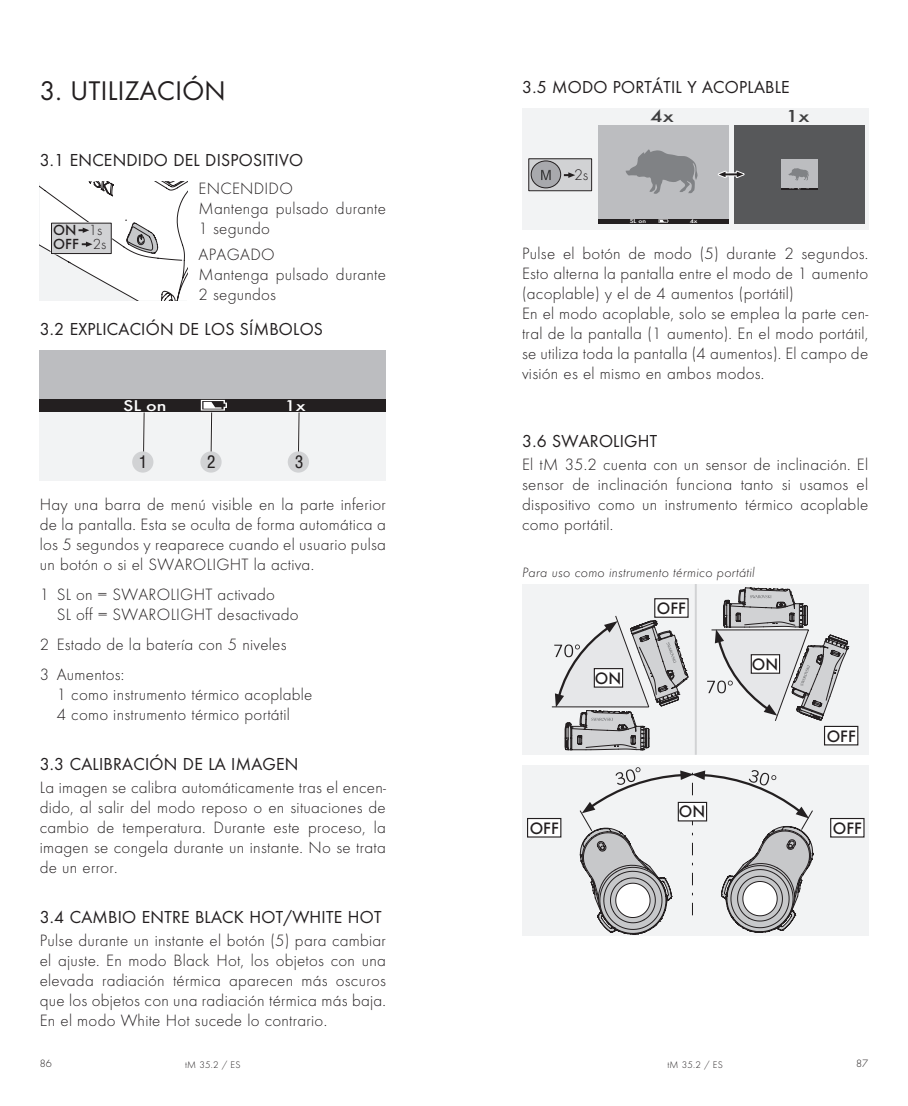
<style>
.page{position:relative;width:908px;height:1106px;background:#fff}
.page>*{position:absolute;margin:0;border:0;box-sizing:border-box;transform-origin:0 0}
.t1{font:28px "Swarovski Futura Boo";letter-spacing:.015em;color:#231f20}
.t2{font:18px "Swarovski Futura Boo";letter-spacing:.015em;color:#231f20}
.t3{font:500 18px "Swarovski Futura";color:#3e3e3f;scale:1.24 1}
.t4{font:500 17.2px "Swarovski Futura";color:#231f20}
.t5{font:300 17px/20px "Swarovski Futura";letter-spacing:.015em;color:#231f20}
.t6{font:17px "Helvetica Condensed";color:#231f20}
.t7{font:500 16.2px "Swarovski Futura";color:#fff;scale:1.24 1}
.t8{font:300 16px "Swarovski Futura";color:#231f20}
.t9{font:500 15.2px/14px "Swarovski Futura";color:#231f20}
.t10{font:300 15.2px/14px "Swarovski Futura";color:#231f20}
.t11{font:italic 300 14px "Swarovski Futura";letter-spacing:.015em;color:#231f20}
.t12{font:300 11px "Swarovski Futura";color:#231f20}
.t13{font:300 10px "Swarovski Futura";letter-spacing:.025em;color:#231f20}
.t14{font:500 6px "Swarovski Futura";color:#fff;scale:1.24 1}
</style>
<div class="page">
<svg style="left:40px;top:182px;width:147px;height:118px"></svg>
<div style="left:40px;top:350px;width:346px;height:130px;background:#f2f3f4"></div>
<div style="left:40px;top:398px;width:346px;height:14px;background:#231f20"></div>
<div style="left:40px;top:350px;width:346px;height:48px;background:#bcbdc0"></div>
<svg style="left:143px;top:412px;width:2px;height:39px"></svg>
<svg style="left:201px;top:400px;width:26px;height:64px"></svg>
<svg style="left:298px;top:412px;width:2px;height:39px"></svg>
<div style="left:132px;top:451px;width:21px;height:21px;background:#d1d2d4;border-radius:50%"></div>
<div style="left:200px;top:451px;width:21px;height:21px;background:#d1d2d4;border-radius:50%"></div>
<div style="left:287px;top:451px;width:22px;height:21px;background:#d1d2d4;border-radius:50%"></div>
<div style="left:522px;top:108px;width:345px;height:122px;background:#f2f3f4"></div>
<div style="left:733px;top:125px;width:131px;height:98px;background:#57585a"></div>
<hr style="left:780px;top:188px;width:37px;height:1px;background:#231f20">
<div style="left:780px;top:160px;width:37px;height:28px;background:#bcbdc0"></div>
<svg style="left:788px;top:168px;width:20px;height:13px"></svg>
<div style="left:598px;top:218px;width:130px;height:5px;background:#231f20"></div>
<svg style="left:658px;top:219px;width:10px;height:4px"></svg>
<div style="left:598px;top:125px;width:130px;height:93px;background:#bcbdc0"></div>
<svg style="left:625px;top:149px;width:73px;height:45px"></svg>
<svg style="left:717px;top:169px;width:28px;height:11px"></svg>
<div style="left:527px;top:158px;width:65px;height:34px;border:2px solid #fff"></div>
<div style="left:528px;top:158px;width:63px;height:33px;background:#d1d2d4;border:1px solid #231f20"></div>
<div style="left:531px;top:161px;width:29px;height:27px;background:#a8a9ad;border-radius:50%"></div>
<div style="left:530px;top:161px;width:30px;height:27px;border:1px solid #231f20;border-radius:50%"></div>
<svg style="left:541px;top:170px;width:9px;height:10px"></svg>
<svg style="left:563px;top:172px;width:12px;height:6px"></svg>
<div style="left:522px;top:584px;width:345px;height:170px;background:#f2f3f4"></div>
<svg style="left:551px;top:615px;width:137px;height:135px"></svg>
<svg style="left:707px;top:587px;width:141px;height:134px"></svg>
<hr style="left:694px;top:584px;width:2px;height:170px;background:#d1d2d4">
<div style="left:593px;top:668px;width:30px;height:19px;background:#fff;border:1px solid #231f20"></div>
<div style="left:654px;top:598px;width:34px;height:20px;background:#fff;border:1px solid #231f20"></div>
<div style="left:823px;top:726px;width:35px;height:19px;background:#fff;border:1px solid #231f20"></div>
<div style="left:750px;top:654px;width:29px;height:19px;background:#fff;border:1px solid #231f20"></div>
<div style="left:522px;top:765px;width:345px;height:170px;background:#f2f3f4"></div>
<svg style="left:579px;top:767px;width:234px;height:167px"></svg>
<div style="left:677px;top:802px;width:29px;height:19px;background:#fff;border:1px solid #231f20"></div>
<div style="left:526px;top:818px;width:35px;height:19px;background:#fff;border:1px solid #231f20"></div>
<div style="left:829px;top:818px;width:35px;height:19px;background:#fff;border:1px solid #231f20"></div>
<h1 class="t1" style="left:40px;top:71px;width:187px">3. UTILIZACIÓN</h1>
<p class="t2" style="left:40px;top:148px;width:265px">3.1 ENCENDIDO DEL DISPOSITIVO</p>
<p class="t5" style="left:198px;top:178px;width:189px">ENCENDIDO<br>Mantenga pulsado durante<br>1 segundo</p>
<p class="t5" style="left:198px;top:244px;width:189px">APAGADO<br>Mantenga pulsado durante<br>2 segundos</p>
<p class="t9" style="left:53px;top:223px;width:27px">ON<br>OFF</p>
<p class="t10" style="left:89px;top:223px;width:19px">1s<br>2s</p>
<p class="t2" style="left:40px;top:316px;width:285px">3.2 EXPLICACIÓN DE LOS SÍMBOLOS</p>
<p class="t7" style="left:123px;top:395px;width:37px">SL on</p>
<p class="t7" style="left:284px;top:396px;width:19px">1x</p>
<p class="t6" style="left:139px;top:452px;width:10px">1</p>
<p class="t6" style="left:207px;top:452px;width:10px">2</p>
<p class="t6" style="left:295px;top:452px;width:10px">3</p>
<p class="t5" style="left:40px;top:494px;width:347px;text-align:justify">Hay una barra de menú visible en la parte inferior de la pantalla. Esta se oculta de forma automática a los 5 segundos y reaparece cuando el usuario pulsa un botón o si el SWAROLIGHT la activa.</p>
<p class="t5" style="left:57px;top:584px;width:243px;text-indent:-17px">1 SL on = SWAROLIGHT activado<br>SL off = SWAROLIGHT desactivado</p>
<p class="t5" style="left:40px;top:629px;width:248px;line-height:30px">2 Estado de la batería con 5 niveles<br>3 Aumentos:</p>
<p class="t5" style="left:57px;top:684px;width:257px">1 como instrumento térmico acoplable<br>4 como instrumento térmico portátil</p>
<p class="t2" style="left:40px;top:751px;width:260px">3.3 CALIBRACIÓN DE LA IMAGEN</p>
<p class="t5" style="left:40px;top:777px;width:347px;text-align:justify">La imagen se calibra automáticamente tras el encen&shy;dido, al salir del modo reposo o en situaciones de cambio de temperatura. Durante este proceso, la imagen se congela durante un instante. No se trata de un error.</p>
<p class="t2" style="left:40px;top:904px;width:343px">3.4 CAMBIO ENTRE BLACK HOT/WHITE HOT</p>
<p class="t5" style="left:40px;top:929px;width:347px;text-align:justify">Pulse durante un instante el botón (5) para cambiar el ajuste. En modo Black Hot, los objetos con una elevada radiación térmica aparecen más oscuros que los objetos con una radiación térmica más baja.<br>En el modo White Hot sucede lo contrario.</p>
<p class="t2" style="left:522px;top:74px;width:269px">3.5 MODO PORTÁTIL Y ACOPLABLE</p>
<p class="t8" style="left:573px;top:165px;width:16px">2s</p>
<p class="t3" style="left:650px;top:105px;width:21px">4x</p>
<p class="t3" style="left:785px;top:105px;width:21px">1x</p>
<p class="t14" style="left:629px;top:217px;width:14px">SL on</p>
<p class="t14" style="left:689px;top:217px;width:8px">4x</p>
<p class="t5" style="left:522px;top:243px;width:347px">Pulse el botón de modo (5) durante 2 segundos.<br>Esto alterna la pantalla entre el modo de 1 aumento (acoplable) y el de 4 aumentos (portátil)<br>En el modo acoplable, solo se emplea la parte cen&shy;tral de la pantalla (1 aumento). En el modo portátil, se utiliza toda la pantalla (4 aumentos). El campo de visión es el mismo en ambos modos.</p>
<p class="t2" style="left:522px;top:428px;width:137px">3.6 SWAROLIGHT</p>
<p class="t5" style="left:522px;top:454px;width:347px;text-align:justify">El tM 35.2 cuenta con un sensor de inclinación. El sensor de inclinación funciona tanto si usamos el dispositivo como un instrumento térmico acoplable como portátil.</p>
<p class="t11" style="left:522px;top:563px;width:234px">Para uso como instrumento térmico portátil</p>
<p class="t4" style="left:594px;top:667px;width:28px">ON</p>
<p class="t4" style="left:656px;top:598px;width:30px">OFF</p>
<p class="t4" style="left:678px;top:801px;width:28px">ON</p>
<p class="t4" style="left:751px;top:653px;width:28px">ON</p>
<p class="t4" style="left:826px;top:725px;width:30px">OFF</p>
<p class="t4" style="left:529px;top:817px;width:30px">OFF</p>
<p class="t4" style="left:832px;top:817px;width:30px">OFF</p>
<p class="t12" style="left:40px;top:1056px;width:14px">86</p>
<p class="t13" style="left:230px;top:1058px;width:13px">DE</p>
<p class="t13" style="left:667px;top:1058px;width:57px">tM 35.2 / ES</p>
<p class="t12" style="left:855px;top:1056px;width:14px">87</p>
<p class="t13" style="left:185px;top:1058px;width:57px">tM 35.2 / ES</p>
<p class="t13" style="left:712px;top:1058px;width:13px">DE</p>
</div>
